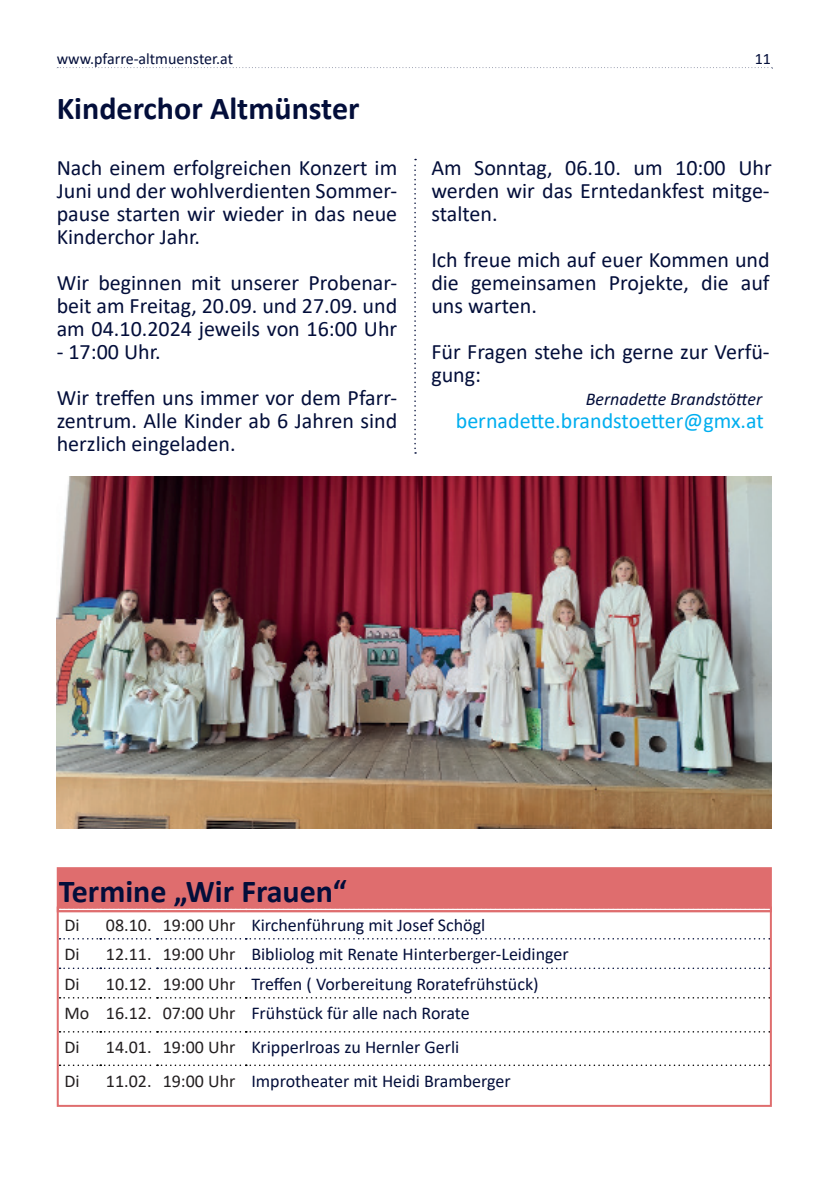
<style>
.page{position:relative;width:840px;height:1191px;background:#fff}
.page>*{position:absolute;margin:0;border:0;box-sizing:border-box;transform-origin:0 0}
.t1{font:700 32px "Calibri";color:#030e3a}
.t2{font:22px/23px "Calibri";color:#030e3a;text-align:justify}
.t3{font:22px "Calibri";color:#00aeef}
.t4{font:18px "Calibri";color:#030e3a}
.t5{font:18px "Calibri";color:#231f20}
.t6{font:italic 18px "Calibri";color:#030e3a}
.t7{font:16px "Calibri";color:#030e3a}
</style>
<div class="page">
<div style="left:58px;top:868px;width:712px;height:43px;background:#df6d6e"></div>
<div style="left:57px;top:867px;width:714px;height:45px;border:2px solid #df6d6e"></div>
<svg style="left:60px;top:938px;width:705px;height:1px"></svg>
<svg style="left:60px;top:967px;width:705px;height:2px"></svg>
<svg style="left:60px;top:909px;width:708px;height:1px"></svg>
<svg style="left:60px;top:997px;width:705px;height:1px"></svg>
<svg style="left:60px;top:1031px;width:705px;height:1px"></svg>
<svg style="left:60px;top:1064px;width:705px;height:2px"></svg>
<div style="left:57px;top:906px;width:714px;height:200px;border:2px solid #df6d6e"></div>
<svg style="left:414px;top:159px;width:2px;height:295px"></svg>
<img style="left:57px;top:476px;width:714px;height:352px">
<p class="t7" style="left:57px;top:48px;width:178px">www.pfarre-altmuenster.at</p>
<p class="t7" style="left:754px;top:48px;width:18px">11</p>
<p class="t1" style="left:57px;top:86px;width:304px">Kinderchor Altmünster</p>
<p class="t2" style="left:57px;top:156px;width:342px">Nach einem erfolgreichen Konzert im Juni und der wohlverdienten Sommer&shy;pause starten wir wieder in das neue Kinderchor Jahr.</p>
<p class="t2" style="left:57px;top:271px;width:342px">Wir beginnen mit unserer Probenar&shy;beit am Freitag, 20.09. und 27.09. und am 04.10.2024 jeweils von 16:00 Uhr</p>
<p class="t2" style="left:57px;top:340px;width:105px">- 17:00 Uhr.</p>
<p class="t2" style="left:57px;top:386px;width:342px">Wir treffen uns immer vor dem Pfarr&shy;zentrum. Alle Kinder ab 6 Jahren sind herzlich eingeladen.</p>
<p class="t2" style="left:431px;top:156px;width:342px">Am Sonntag, 06.10. um 10:00 Uhr werden wir das Erntedankfest mitge&shy;stalten.</p>
<p class="t2" style="left:431px;top:248px;width:339px">Ich freue mich auf euer Kommen und die gemeinsamen Projekte, die auf uns warten.</p>
<p class="t2" style="left:431px;top:340px;width:339px">Für Fragen stehe ich gerne zur Verfü&shy;gung:</p>
<p class="t6" style="left:585px;top:387px;width:178px">Bernadette Brandstötter</p>
<p class="t3" style="left:455px;top:406px;width:309px">bernadette.brandstoetter@gmx.at</p>
<p class="t1" style="left:59px;top:868px;width:289px">Termine „Wir Frauen“</p>
<p class="t5" style="left:64px;top:912px;width:17px">Di</p>
<p class="t5" style="left:106px;top:912px;width:47px">08.10.</p>
<p class="t5" style="left:163px;top:912px;width:74px">19:00 Uhr</p>
<p class="t4" style="left:251px;top:912px;width:235px">Kirchenführung mit Josef Schögl</p>
<p class="t5" style="left:64px;top:941px;width:17px">Di</p>
<p class="t5" style="left:106px;top:941px;width:47px">12.11.</p>
<p class="t5" style="left:163px;top:941px;width:74px">19:00 Uhr</p>
<p class="t4" style="left:251px;top:941px;width:319px">Bibliolog mit Renate Hinterberger-Leidinger</p>
<p class="t5" style="left:64px;top:971px;width:17px">Di</p>
<p class="t5" style="left:106px;top:971px;width:47px">10.12.</p>
<p class="t5" style="left:163px;top:971px;width:74px">19:00 Uhr</p>
<p class="t4" style="left:251px;top:971px;width:288px">Treffen ( Vorbereitung Roratefrühstück)</p>
<p class="t5" style="left:64px;top:1000px;width:26px">Mo</p>
<p class="t5" style="left:106px;top:1000px;width:47px">16.12.</p>
<p class="t5" style="left:163px;top:1000px;width:74px">07:00 Uhr</p>
<p class="t4" style="left:251px;top:1000px;width:220px">Frühstück für alle nach Rorate</p>
<p class="t5" style="left:64px;top:1034px;width:17px">Di</p>
<p class="t5" style="left:106px;top:1034px;width:47px">14.01.</p>
<p class="t5" style="left:163px;top:1034px;width:74px">19:00 Uhr</p>
<p class="t4" style="left:251px;top:1034px;width:209px">Kripperlroas zu Hernler Gerli</p>
<p class="t5" style="left:64px;top:1068px;width:17px">Di</p>
<p class="t5" style="left:106px;top:1068px;width:47px">11.02.</p>
<p class="t5" style="left:163px;top:1068px;width:74px">19:00 Uhr</p>
<p class="t4" style="left:251px;top:1068px;width:261px">Improtheater mit Heidi Bramberger</p>
</div>
